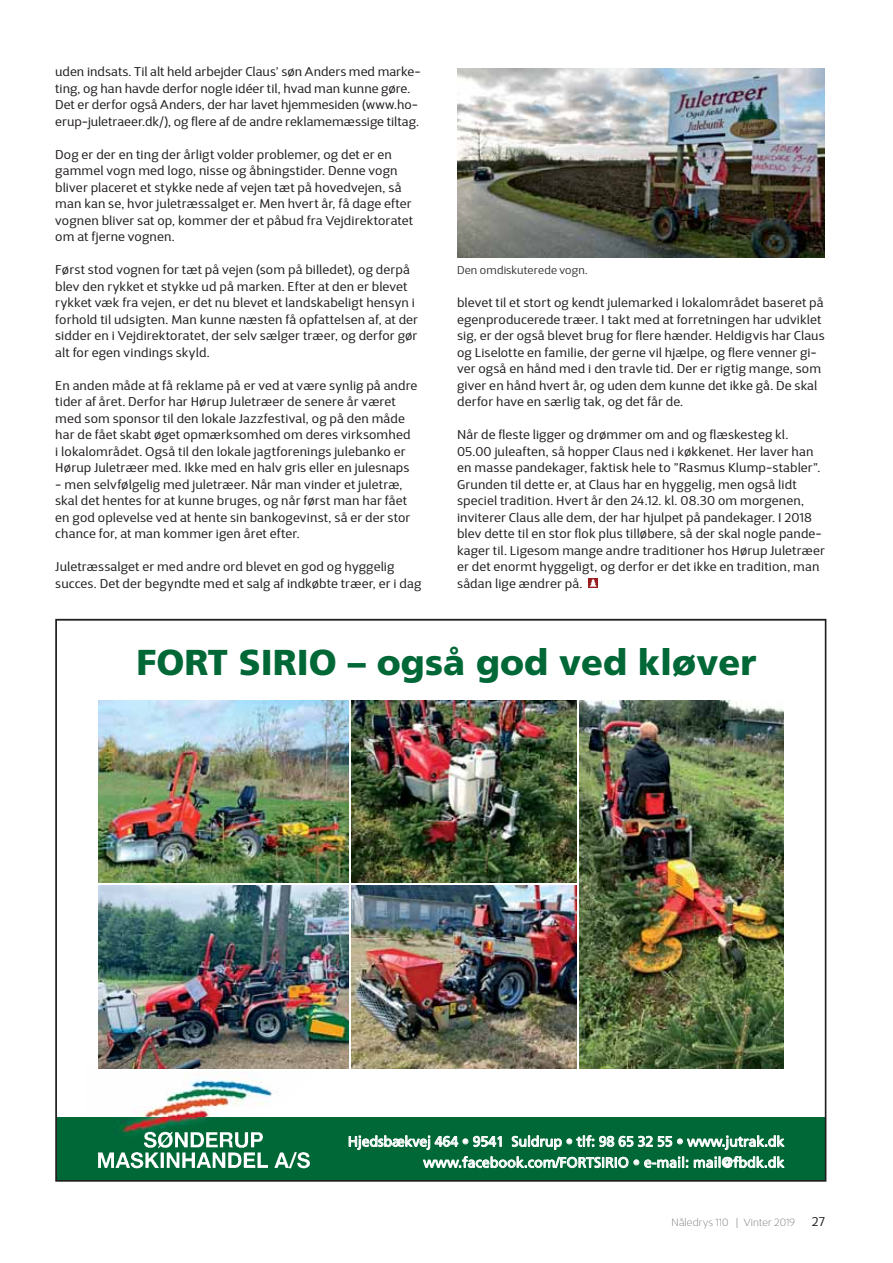
<style>
.page{position:relative;width:893px;height:1263px;background:#fff}
.page>*{position:absolute;margin:0;border:0;box-sizing:border-box;transform-origin:0 0}
.t1{font:900 36px "Frutiger LT Std";color:#006737}
.t2{font:14.25px/21px "Frutiger LT Std";letter-spacing:-.01em;color:#fff;text-align:right}
.t3{font:12.75px/16.5px "D Sari";letter-spacing:.015em;color:#231f20}
.t4{font:300 11.25px "D Sari";letter-spacing:.02em;color:#231f20}
.t5{font:100 10.5px "D Sari";letter-spacing:.02em;color:#6d6e70}
</style>
<div class="page">
<div style="left:588px;top:578px;width:10px;height:10px;background:#971d20"></div>
<svg style="left:589px;top:579px;width:8px;height:8px"></svg>
<div style="left:56px;top:1117px;width:770px;height:64px;background:#006737"></div>
<svg style="left:349px;top:1135px;width:152px;height:15px"></svg>
<svg style="left:512px;top:1135px;width:140px;height:14px"></svg>
<svg style="left:658px;top:1135px;width:126px;height:15px"></svg>
<svg style="left:423px;top:1156px;width:143px;height:12px"></svg>
<div style="left:569px;top:1158px;width:6px;height:8px;border:1px solid #fff;border-radius:50%"></div>
<div style="left:567px;top:1157px;width:10px;height:11px;border:1px solid #fff;border-radius:50%"></div>
<svg style="left:579px;top:1157px;width:38px;height:11px"></svg>
<div style="left:620px;top:1158px;width:7px;height:8px;border:1px solid #fff;border-radius:50%"></div>
<div style="left:618px;top:1157px;width:10px;height:11px;border:1px solid #fff;border-radius:50%"></div>
<svg style="left:634px;top:1156px;width:54px;height:12px"></svg>
<svg style="left:694px;top:1156px;width:90px;height:12px"></svg>
<img style="left:98px;top:1065px;width:226px;height:52px">
<img style="left:114px;top:1117px;width:125px;height:11px">
<img style="left:97px;top:1128px;width:213px;height:41px">
<img style="left:99px;top:700px;width:250px;height:183px">
<img style="left:99px;top:885px;width:250px;height:183px">
<img style="left:352px;top:885px;width:225px;height:183px">
<img style="left:352px;top:700px;width:225px;height:183px">
<img style="left:579px;top:700px;width:204px;height:368px">
<img style="left:457px;top:69px;width:368px;height:189px">
<p class="t3" style="left:55px;top:65px;width:367px">uden indsats. Til alt held arbejder Claus’ søn Anders med marke&shy;ting, og han havde derfor nogle idéer til, hvad man kunne gøre.<br>Det er derfor også Anders, der har lavet hjemmesiden (www.ho&shy;erup-juletraeer.dk/), og flere af de andre reklamemæssige tiltag.</p>
<p class="t3" style="left:55px;top:147px;width:359px">Dog er der en ting der årligt volder problemer, og det er en gammel vogn med logo, nisse og åbningstider. Denne vogn bliver placeret et stykke nede af vejen tæt på hovedvejen, så man kan se, hvor juletræssalget er. Men hvert år, få dage efter vognen bliver sat op, kommer der et påbud fra Vejdirektoratet om at fjerne vognen.</p>
<p class="t3" style="left:55px;top:263px;width:364px">Først stod vognen for tæt på vejen (som på billedet), og derpå blev den rykket et stykke ud på marken. Efter at den er blevet rykket væk fra vejen, er det nu blevet et landskabeligt hensyn i forhold til udsigten. Man kunne næsten få opfattelsen af, at der sidder en i Vejdirektoratet, der selv sælger træer, og derfor gør alt for egen vindings skyld.</p>
<p class="t3" style="left:55px;top:378px;width:364px">En anden måde at få reklame på er ved at være synlig på andre tider af året. Derfor har Hørup Juletræer de senere år været med som sponsor til den lokale Jazzfestival, og på den måde har de fået skabt øget opmærksomhed om deres virksomhed<br>i lokalområdet. Også til den lokale jagtforenings julebanko er Hørup Juletræer med. Ikke med en halv gris eller en julesnaps</p>
<p class="t3" style="left:55px;top:477px;width:357px">- men selvfølgelig med juletræer. Når man vinder et juletræ, skal det hentes for at kunne bruges, og når først man har fået en god oplevelse ved at hente sin bankogevinst, så er der stor chance for, at man kommer igen året efter.</p>
<p class="t3" style="left:55px;top:560px;width:368px">Juletræssalget er med andre ord blevet en god og hyggelig succes. Det der begyndte med et salg af indkøbte træer, er i dag</p>
<p class="t4" style="left:457px;top:266px;width:132px">Den omdiskuterede vogn.</p>
<p class="t3" style="left:457px;top:296px;width:369px">blevet til et stort og kendt julemarked i lokalområdet baseret på egenproducerede træer. I takt med at forretningen har udviklet sig, er der også blevet brug for flere hænder. Heldigvis har Claus og Liselotte en familie, der gerne vil hjælpe, og flere venner gi&shy;ver også en hånd med i den travle tid. Der er rigtig mange, som giver en hånd hvert år, og uden dem kunne det ikke gå. De skal derfor have en særlig tak, og det får de.</p>
<p class="t3" style="left:457px;top:428px;width:369px">Når de fleste ligger og drømmer om and og flæskesteg kl.<br>05.00 juleaften, så hopper Claus ned i køkkenet. Her laver han en masse pandekager, faktisk hele to ”Rasmus Klump-stabler”.<br>Grunden til dette er, at Claus har en hyggelig, men også lidt speciel tradition. Hvert år den 24.12. kl. 08.30 om morgenen, inviterer Claus alle dem, der har hjulpet på pandekager. I 2018 blev dette til en stor flok plus tilløbere, så der skal nogle pande&shy;kager til. Ligesom mange andre traditioner hos Hørup Juletræer er det enormt hyggeligt, og derfor er det ikke en tradition, man sådan lige ændrer på.</p>
<h1 class="t1" style="left:136px;top:645px;width:621px">FORT SIRIO – også god ved kløver</h1>
<p class="t2" style="left:348px;top:1132px;width:438px">Hjedsbækvej 464 • 9541 Suldrup • tlf: 98 65 32 55 • www.jutrak.dk www.facebook.com/FORTSIRIO • e-mail: mail@fbdk.dk</p>
<p class="t5" style="left:672px;top:1219px;width:125px">Nåledrys 110 | Vinter 2019</p>
<p class="t3" style="left:812px;top:1215px;width:14px">27</p>
</div>
